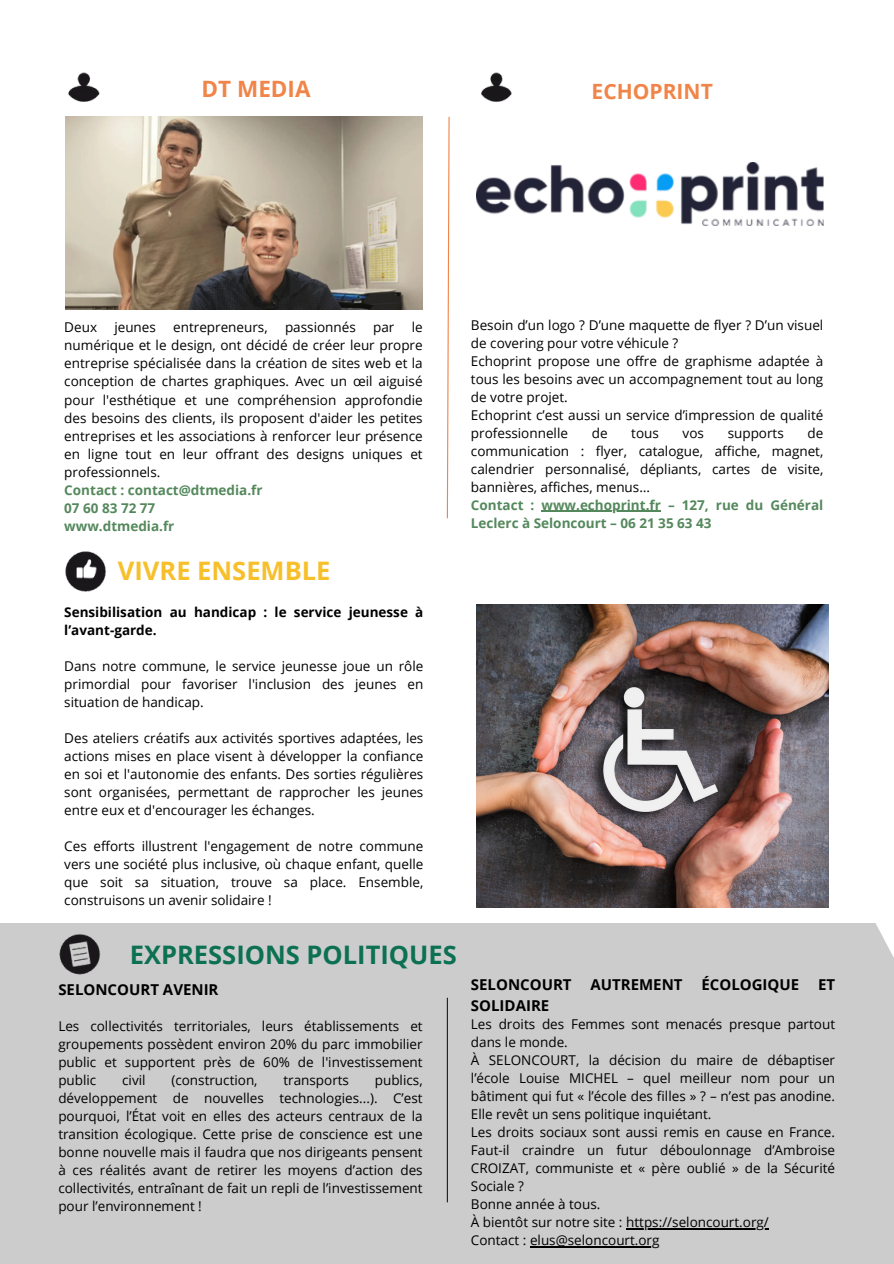
<style>
.page{position:relative;width:894px;height:1264px;background:#fff}
.page>*{position:absolute;margin:0;border:0;box-sizing:border-box;transform-origin:0 0}
.t1{font:700 25.5px "Open Sans";color:#0c7052}
.t2{font:700 25.5px "Open Sans";color:#f7bf2a}
.t3{font:700 22.5px "Open Sans";color:#f18448}
.t4{font:700 21px "Open Sans";color:#f18448}
.t5{font:700 15px "Open Sans";color:#000}
.t6{font:13.5px/18px "Open Sans";color:#000;text-align:justify}
.t7{font:700 13.5px/18px "Open Sans";color:#54885c}
.t8{font:700 13.5px/18px "Open Sans";color:#000}
</style>
<div class="page">
<div style="left:0;top:923px;width:893px;height:340px;background:#ccc"></div>
<svg style="left:875px;top:923px;width:18px;height:33px"></svg>
<img style="left:64px;top:549px;width:43px;height:43px;border-radius:50%">
<img style="left:64px;top:61px;width:42px;height:43px;border-radius:50%">
<img style="left:476px;top:61px;width:43px;height:43px;border-radius:50%">
<svg style="left:446px;top:116px;width:4px;height:403px"></svg>
<img style="left:58px;top:933px;width:43px;height:43px;border-radius:50%">
<hr style="left:446px;top:997px;width:2px;height:205px;background:#1e1d1e">
<img style="left:476px;top:604px;width:351px;height:303px">
<img style="left:476px;top:163px;width:347px;height:63px">
<img style="left:65px;top:117px;width:357px;height:192px">
<hr style="left:626px;top:1227px;width:142px;height:2px;background:#000">
<hr style="left:530px;top:1245px;width:129px;height:2px;background:#000">
<hr style="left:541px;top:511px;width:119px;height:1px;background:#54885c">
<p class="t3" style="left:201px;top:73px;width:110px">DT MEDIA</p>
<p class="t4" style="left:591px;top:76px;width:123px">ECHOPRINT</p>
<h1 class="t6" style="left:64px;top:318px;width:34px">Deux</h1>
<h1 class="t6" style="left:114px;top:318px;width:43px">jeunes</h1>
<h1 class="t6" style="left:173px;top:318px;width:96px">entrepreneurs,</h1>
<h1 class="t6" style="left:285px;top:318px;width:72px">passionnés</h1>
<h1 class="t6" style="left:373px;top:318px;width:23px">par</h1>
<h1 class="t6" style="left:64px;top:318px;width:360px;text-indent:347px">le numérique et le design, ont décidé de créer leur propre entreprise spécialisée dans la création de sites web et la conception de chartes graphiques. Avec un œil aiguisé pour l'esthétique et une compréhension approfondie des besoins des clients, ils proposent d'aider les petites entreprises et les associations à renforcer leur présence en ligne tout en leur offrant des designs uniques et professionnels.</h1>
<h4 class="t7" style="left:64px;top:480px;width:200px">Contact : contact@dtmedia.fr</h4>
<p class="t7" style="left:64px;top:498px;width:92px">07 60 83 72 77</p>
<p class="t7" style="left:64px;top:516px;width:112px">www.dtmedia.fr</p>
<p class="t2" style="left:118px;top:553px;width:214px">VIVRE ENSEMBLE</p>
<p class="t8" style="left:64px;top:602px;width:360px">Sensibilisation au handicap : le service jeunesse à l’avant-garde.</p>
<p class="t6" style="left:64px;top:656px;width:360px">Dans notre commune, le service jeunesse joue un rôle primordial pour favoriser l'inclusion des jeunes en situation de handicap.</p>
<p class="t6" style="left:64px;top:728px;width:360px">Des ateliers créatifs aux activités sportives adaptées, les actions mises en place visent à développer la confiance en soi et l'autonomie des enfants. Des sorties régulières sont organisées, permettant de rapprocher les jeunes entre eux et d'encourager les échanges.</p>
<p class="t6" style="left:64px;top:836px;width:360px">Ces efforts illustrent l'engagement de notre commune vers une société plus inclusive, où chaque enfant, quelle que soit sa situation, trouve sa place. Ensemble, construisons un avenir solidaire !</p>
<p class="t6" style="left:471px;top:315px;width:354px">Besoin d’un logo ? D’une maquette de flyer ? D’un visuel de covering pour votre véhicule ?</p>
<p class="t6" style="left:471px;top:351px;width:354px">Echoprint propose une offre de graphisme adaptée à tous les besoins avec un accompagnement tout au long de votre projet.</p>
<p class="t6" style="left:471px;top:405px;width:354px">Echoprint c’est aussi un service d’impression de qualité professionnelle</p>
<p class="t6" style="left:471px;top:423px;width:354px;text-indent:336px">de communication : flyer, catalogue, affiche, magnet, calendrier personnalisé, dépliants, cartes de visite, bannières, affiches, menus…</p>
<h1 class="t7" style="left:471px;top:495px;width:65px">Contact :</h1>
<p class="t6" style="left:591px;top:423px;width:17px">de</p>
<p class="t6" style="left:631px;top:423px;width:29px">tous</p>
<p class="t6" style="left:682px;top:423px;width:23px">vos</p>
<p class="t6" style="left:727px;top:423px;width:58px">supports</p>
<h3 class="t7" style="left:471px;top:495px;width:354px;text-indent:71px">www.echoprint.fr – 127, rue du Général<br>Leclerc à Seloncourt – 06 21 35 63 43</h3>
<p class="t1" style="left:130px;top:937px;width:328px">EXPRESSIONS POLITIQUES</p>
<p class="t5" style="left:58px;top:978px;width:162px">SELONCOURT AVENIR</p>
<p class="t6" style="left:58px;top:1016px;width:366px">Les collectivités territoriales, leurs établissements et groupements possèdent environ 20% du parc immobilier public et supportent près de 60% de l'investissement public</p>
<p class="t6" style="left:58px;top:1070px;width:366px;text-indent:316px">publics, développement de nouvelles technologies...). C’est pourquoi, l’État voit en elles des acteurs centraux de la transition écologique. Cette prise de conscience est une bonne nouvelle mais il faudra que nos dirigeants pensent à ces réalités avant de retirer les moyens d’action des collectivités, entraînant de fait un repli de l’investissement pour l’environnement !</p>
<p class="t6" style="left:122px;top:1070px;width:25px">civil</p>
<p class="t6" style="left:171px;top:1070px;width:88px">(construction,</p>
<p class="t6" style="left:283px;top:1070px;width:67px">transports</p>
<p class="t5" style="left:471px;top:974px;width:102px">SELONCOURT</p>
<p class="t5" style="left:590px;top:974px;width:94px">AUTREMENT</p>
<p class="t5" style="left:701px;top:974px;width:99px">ÉCOLOGIQUE</p>
<p class="t5" style="left:817px;top:974px;width:19px">ET</p>
<p class="t5" style="left:471px;top:994px;width:80px">SOLIDAIRE</p>
<p class="t6" style="left:471px;top:1014px;width:365px;text-align:left">Les droits des Femmes sont menacés presque partout dans le monde.<br>À SELONCOURT, la décision du maire de débaptiser l’école Louise MICHEL – quel meilleur nom pour un bâtiment qui fut « l’école des filles » ? – n’est pas anodine.<br>Elle revêt un sens politique inquiétant.<br>Les droits sociaux sont aussi remis en cause en France.<br>Faut-il craindre un futur déboulonnage d’Ambroise CROIZAT, communiste et « père oublié » de la Sécurité Sociale ?<br>Bonne année à tous.<br>À bientôt sur notre site : https://seloncourt.org/<br>Contact : elus@seloncourt.org</p>
</div>
